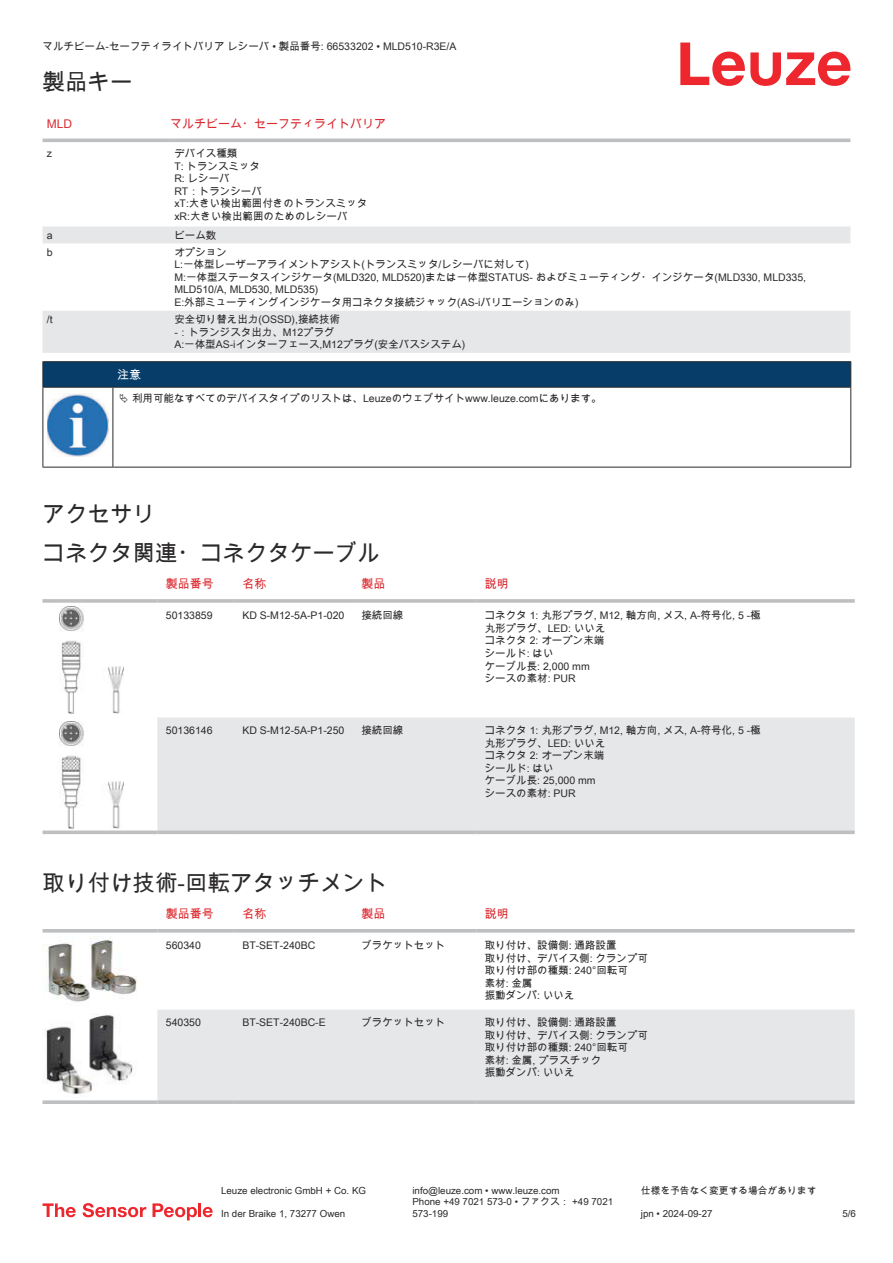
<style>
.page{position:relative;width:893px;height:1263px;background:#fff}
.page>*{position:absolute;margin:0;border:0;box-sizing:border-box;transform-origin:0 0}
.t1{font:22.5px/38.7px "Arial Unicode MS";color:#2b292a}
.t2{font:12px "Arial Unicode MS";color:#db2a30}
.t3{font:12px "Arial Unicode MS";color:#fff}
.t4{font:10.5px/12.6px "Arial Unicode MS";color:#2b292a}
.t5{font:9.75px/11.7px "Arial Unicode MS";color:#2b292a}
</style>
<div class="page">
<svg style="left:680px;top:43px;width:170px;height:43px"></svg>
<svg style="left:43px;top:138px;width:807px;height:1px"></svg>
<svg style="left:43px;top:226px;width:807px;height:127px"></svg>
<hr style="left:43px;top:139px;width:127px;height:3px;background:#bdbfc1">
<hr style="left:170px;top:139px;width:680px;height:3px;background:#bdbfc1">
<div style="left:157px;top:717px;width:698px;height:113px;background:#e6e7e9"></div>
<svg style="left:43px;top:599px;width:114px;height:4px"></svg>
<hr style="left:157px;top:599px;width:77px;height:4px;background:#c5c6c8">
<svg style="left:234px;top:599px;width:119px;height:4px"></svg>
<svg style="left:353px;top:599px;width:123px;height:4px"></svg>
<hr style="left:476px;top:599px;width:379px;height:4px;background:#c5c6c8">
<svg style="left:43px;top:830px;width:114px;height:4px"></svg>
<svg style="left:157px;top:830px;width:77px;height:4px"></svg>
<svg style="left:234px;top:830px;width:119px;height:4px"></svg>
<svg style="left:353px;top:830px;width:123px;height:4px"></svg>
<svg style="left:476px;top:830px;width:379px;height:4px;background:#c2c4c6"></svg>
<img style="left:59px;top:607px;width:65px;height:106px">
<img style="left:59px;top:722px;width:65px;height:106px">
<svg style="left:43px;top:932px;width:812px;height:5px"></svg>
<div style="left:157px;top:1009px;width:698px;height:91px;background:#e6e7e9"></div>
<hr style="left:43px;top:929px;width:114px;height:3px;background:#bdbfc1">
<hr style="left:157px;top:929px;width:77px;height:3px;background:#bdbfc1">
<hr style="left:234px;top:929px;width:119px;height:3px;background:#bdbfc1">
<hr style="left:353px;top:929px;width:123px;height:3px;background:#bdbfc1">
<hr style="left:476px;top:929px;width:379px;height:3px;background:#bdbfc1">
<svg style="left:43px;top:1100px;width:114px;height:4px"></svg>
<svg style="left:157px;top:1100px;width:77px;height:4px"></svg>
<svg style="left:234px;top:1100px;width:119px;height:4px"></svg>
<svg style="left:353px;top:1100px;width:123px;height:4px"></svg>
<svg style="left:476px;top:1100px;width:379px;height:4px;background:#c1c3c5"></svg>
<img style="left:44px;top:937px;width:93px;height:65px">
<img style="left:44px;top:1014px;width:89px;height:81px">
<svg style="left:43px;top:1203px;width:33px;height:14px"></svg>
<svg style="left:83px;top:1203px;width:63px;height:14px"></svg>
<svg style="left:153px;top:1203px;width:44px;height:17px"></svg>
<hr style="left:198px;top:1203px;width:3px;height:14px;background:#ed272d">
<svg style="left:203px;top:1207px;width:10px;height:10px"></svg>
<svg style="left:44px;top:388px;width:806px;height:79px"></svg>
<hr style="left:43px;top:361px;width:70px;height:1px;background:#2b292a">
<hr style="left:43px;top:387px;width:70px;height:1px;background:#2b292a">
<hr style="left:113px;top:361px;width:738px;height:1px;background:#2b292a">
<svg style="left:43px;top:362px;width:808px;height:25px;background:#063c67"></svg>
<hr style="left:113px;top:387px;width:738px;height:1px;background:#2b292a">
<hr style="left:43px;top:388px;width:1px;height:75px;background:#2b292a">
<hr style="left:113px;top:388px;width:1px;height:75px;background:#2b292a">
<hr style="left:850px;top:388px;width:1px;height:75px;background:#2b292a">
<hr style="left:43px;top:467px;width:70px;height:1px;background:#2b292a">
<hr style="left:113px;top:467px;width:738px;height:1px;background:#2b292a">
<img style="left:47px;top:394px;width:61px;height:62px">
<div style="left:115px;top:388px;width:734px;height:20px;background:#fff"></div>
<p class="t4" style="left:43px;top:40px;width:416px">マルチビーム-セーフティライトバリア レシーバ • 製品番号: 66533202 • MLD510-R3E/A</p>
<h1 class="t1" style="left:43px;top:62px;width:91px">製品キー</h1>
<p class="t2" style="left:47px;top:119px;width:27px">MLD</p>
<p class="t2" style="left:170px;top:115px;width:217px">マルチビーム・セーフティライトバリア</p>
<p class="t4" style="left:47px;top:148px;width:7px">z</p>
<p class="t4" style="left:174px;top:147px;width:195px">デバイス種類<br>T: トランスミッタ<br>R: レシーバ<br>RT：トランシーバ<br>xT:大きい検出範囲付きのトランスミッタxR:大きい検出範囲のためのレシーバ</p>
<p class="t4" style="left:47px;top:228px;width:7px">a</p>
<p class="t4" style="left:174px;top:228px;width:43px">ビーム数</p>
<p class="t4" style="left:47px;top:245px;width:7px">b</p>
<p class="t4" style="left:174px;top:245px;width:633px">オプション<br>L:一体型レーザーアライメントアシスト(トランスミッタ/レシーバに対して)<br>M:一体型ステータスインジケータ(MLD320, MLD520)または一体型STATUS- およびミューティング・インジケータ(MLD330, MLD335, MLD510/A, MLD530, MLD535)<br>E:外部ミューティングインジケータ用コネクタ接続ジャック(AS-iバリエーションのみ)</p>
<p class="t4" style="left:47px;top:313px;width:7px">/t</p>
<p class="t4" style="left:174px;top:313px;width:293px">安全切り替え出力(OSSD),接続技術<br>-：トランジスタ出力、M12プラグ<br>A:一体型AS-iインターフェース,M12プラグ(安全バスシステム)</p>
<p class="t3" style="left:117px;top:366px;width:25px">注意</p>
<p class="t4" style="left:132px;top:392px;width:471px">利用可能なすべてのデバイスタイプのリストは、Leuzeのウェブサイトwww.leuze.comにあります。</p>
<h1 class="t1" style="left:43px;top:494px;width:339px">アクセサリ<br>コネクタ関連・コネクタケーブル</h1>
<p class="t2" style="left:166px;top:575px;width:49px">製品番号</p>
<p class="t2" style="left:242px;top:575px;width:25px">名称</p>
<p class="t2" style="left:361px;top:575px;width:25px">製品</p>
<p class="t2" style="left:485px;top:575px;width:25px">説明</p>
<p class="t4" style="left:166px;top:609px;width:48px">50133859</p>
<p class="t4" style="left:242px;top:609px;width:104px">KD S-M12-5A-P1- 020</p>
<p class="t4" style="left:361px;top:609px;width:43px">接続回線</p>
<p class="t4" style="left:485px;top:609px;width:277px">コネクタ 1: 丸形プラグ, M12, 軸方向, メス, A-符号化, 5 -極丸形プラグ、LED: いいえ<br>コネクタ 2: オープン末端<br>シールド: はい<br>ケーブル長: 2,000 mm<br>シースの素材: PUR</p>
<p class="t4" style="left:166px;top:724px;width:48px">50136146</p>
<p class="t4" style="left:242px;top:724px;width:104px">KD S-M12-5A-P1- 250</p>
<p class="t4" style="left:361px;top:724px;width:43px">接続回線</p>
<p class="t4" style="left:485px;top:724px;width:277px">コネクタ 1: 丸形プラグ, M12, 軸方向, メス, A-符号化, 5 -極丸形プラグ、LED: いいえ<br>コネクタ 2: オープン末端<br>シールド: はい<br>ケーブル長: 25,000 mm<br>シースの素材: PUR</p>
<h1 class="t1" style="left:43px;top:863px;width:346px">取り付け技術-回転アタッチメント</h1>
<p class="t2" style="left:166px;top:905px;width:49px">製品番号</p>
<p class="t2" style="left:242px;top:905px;width:25px">名称</p>
<p class="t2" style="left:361px;top:905px;width:25px">製品</p>
<p class="t2" style="left:485px;top:905px;width:25px">説明</p>
<p class="t4" style="left:166px;top:939px;width:37px">560340</p>
<p class="t4" style="left:242px;top:939px;width:74px">BT-SET-240BC</p>
<p class="t4" style="left:361px;top:939px;width:85px">ブラケットセット</p>
<p class="t4" style="left:485px;top:939px;width:165px">取り付け、設備側: 通路設置<br>取り付け、デバイス側: クランプ可取り付け部の種類: 240°回転可<br>素材: 金属<br>振動ダンパ: いいえ</p>
<p class="t4" style="left:166px;top:1016px;width:37px">540350</p>
<p class="t4" style="left:242px;top:1016px;width:85px">BT-SET-240BC-E</p>
<p class="t4" style="left:361px;top:1016px;width:85px">ブラケットセット</p>
<p class="t4" style="left:485px;top:1016px;width:165px">取り付け、設備側: 通路設置<br>取り付け、デバイス側: クランプ可取り付け部の種類: 240°回転可<br>素材: 金属, プラスチック<br>振動ダンパ: いいえ</p>
<p class="t5" style="left:221px;top:1184px;width:146px">Leuze electronic GmbH + Co. KG</p>
<p class="t5" style="left:412px;top:1184px;width:149px">info@leuze.com • www.leuze.com</p>
<p class="t5" style="left:641px;top:1184px;width:177px">仕様を予告なく変更する場合があります</p>
<p class="t5" style="left:221px;top:1207px;width:126px">In der Braike 1, 73277 Owen</p>
<p class="t5" style="left:412px;top:1196px;width:202px">Phone +49 7021 573-0 • ファクス： +49 7021<br>573-199</p>
<p class="t5" style="left:641px;top:1207px;width:73px">jpn • 2024-09-27</p>
<p class="t5" style="left:842px;top:1207px;width:15px">5/6</p>
</div>
